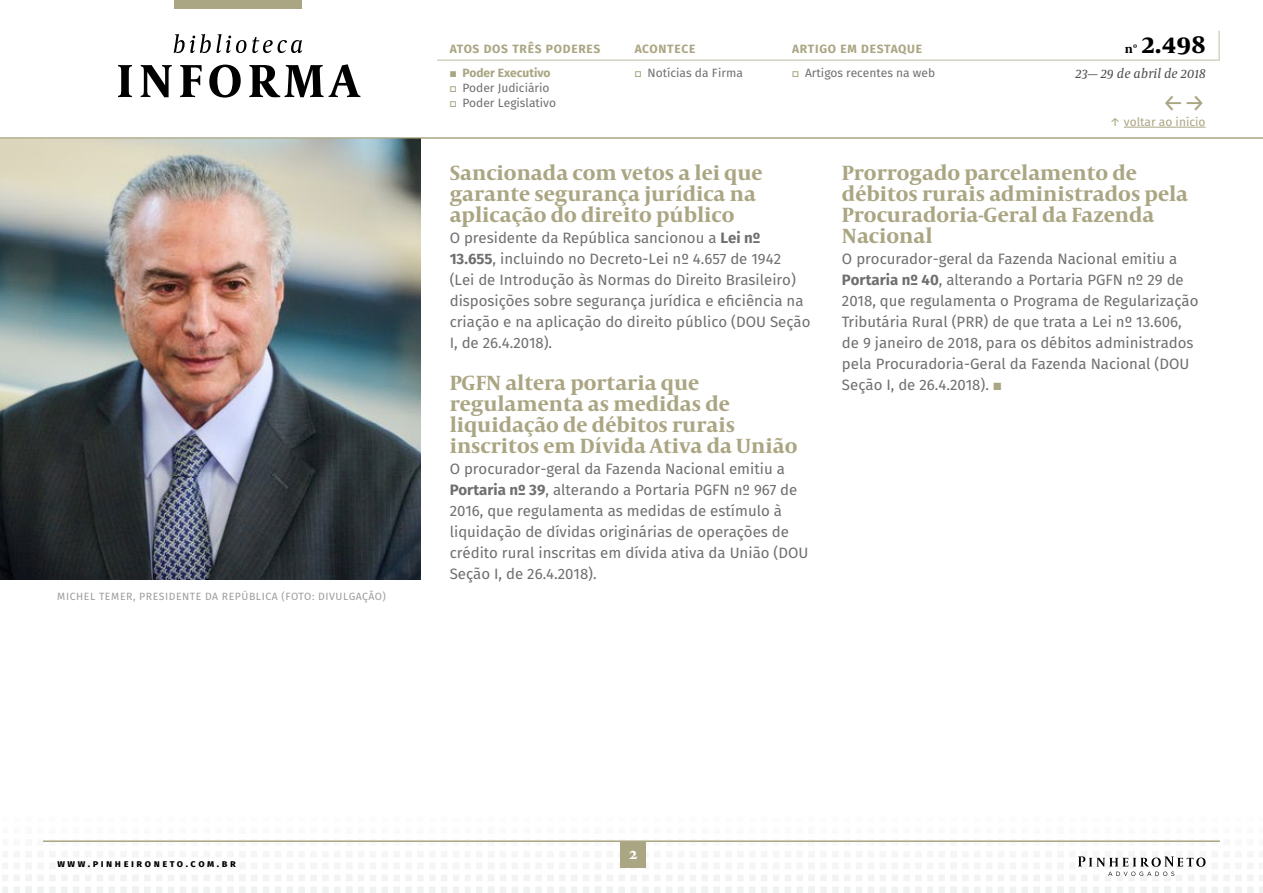
<style>
.page{position:relative;width:1263px;height:893px;background:#fff}
.page>*{position:absolute;margin:0;border:0;box-sizing:border-box;transform-origin:0 0}
.t1{font:700 25.5px "Capitolium News 2";color:#000}
.t2{font:24px "Fira Sans";color:#aaa683}
.t3{font:700 21px/21px "Capitolium News 2";color:#aaa683}
.t4{font:700 18px "Minion Pro";color:#fff}
.t5{font:15px/21px "Fira Sans";color:#706f6f}
.t6{font:italic 13.5px "Capitolium News 2";letter-spacing:.01em;color:#4e4e50}
.t7{font:12px/23.5px "Fira Sans";color:#706f6f}
.t8{font:700 12px "Fira Sans";letter-spacing:.06em;color:#aaa683}
.t9{font:12px "Fira Sans";color:#aaa683}
.t10{font:10.5px "Fira Sans";letter-spacing:.05em;color:#9d9d9c}
.t11{font:700 10.2px "Fira Sans";letter-spacing:.25em;color:#000}
.s1{font-family:"Tisa Sans Pro";color:#aaa683}
.s2{font-weight:700;color:#a8a582}
.s3{font-weight:700;color:#aaa683}
.s4{font-size:12px}
.s5{font-weight:700}
</style>
<div class="page">
<svg style="left:453px;top:875px;width:6px;height:18px"></svg>
<svg style="left:441px;top:875px;width:6px;height:18px"></svg>
<svg style="left:382px;top:875px;width:53px;height:18px"></svg>
<svg style="left:370px;top:875px;width:6px;height:18px"></svg>
<svg style="left:358px;top:875px;width:6px;height:18px"></svg>
<svg style="left:287px;top:875px;width:65px;height:18px"></svg>
<svg style="left:275px;top:875px;width:6px;height:18px"></svg>
<svg style="left:263px;top:875px;width:6px;height:18px"></svg>
<svg style="left:192px;top:875px;width:65px;height:18px"></svg>
<svg style="left:180px;top:875px;width:6px;height:18px"></svg>
<svg style="left:168px;top:875px;width:6px;height:18px"></svg>
<svg style="left:109px;top:875px;width:53px;height:18px"></svg>
<svg style="left:97px;top:875px;width:6px;height:18px"></svg>
<svg style="left:85px;top:875px;width:6px;height:18px"></svg>
<hr style="left:2px;top:892px;width:30px;height:1px;background:#f0f2f2">
<hr style="left:2px;top:882px;width:30px;height:3px;background:#f3f3f2">
<svg style="left:14px;top:875px;width:65px;height:18px"></svg>
<svg style="left:2px;top:875px;width:6px;height:17px"></svg>
<svg style="left:868px;top:875px;width:6px;height:18px"></svg>
<svg style="left:856px;top:875px;width:6px;height:18px"></svg>
<svg style="left:785px;top:875px;width:65px;height:18px"></svg>
<svg style="left:773px;top:875px;width:6px;height:18px"></svg>
<svg style="left:761px;top:875px;width:6px;height:18px"></svg>
<svg style="left:690px;top:875px;width:65px;height:18px"></svg>
<svg style="left:678px;top:875px;width:6px;height:18px"></svg>
<svg style="left:666px;top:875px;width:6px;height:18px"></svg>
<svg style="left:607px;top:875px;width:53px;height:18px"></svg>
<svg style="left:620px;top:867px;width:26px;height:1px"></svg>
<svg style="left:595px;top:875px;width:6px;height:18px"></svg>
<svg style="left:583px;top:875px;width:6px;height:18px"></svg>
<svg style="left:512px;top:875px;width:65px;height:18px"></svg>
<svg style="left:500px;top:875px;width:6px;height:18px"></svg>
<svg style="left:465px;top:875px;width:29px;height:18px"></svg>
<svg style="left:1259px;top:875px;width:4px;height:18px"></svg>
<svg style="left:998px;top:875px;width:6px;height:18px"></svg>
<svg style="left:986px;top:875px;width:6px;height:18px"></svg>
<svg style="left:880px;top:875px;width:100px;height:18px"></svg>
<div style="left:620px;top:842px;width:26px;height:25px;background:#aaa683"></div>
<hr style="left:437px;top:59px;width:781px;height:2px;background:#aaa683">
<hr style="left:1218px;top:31px;width:2px;height:30px;background:#aaa683">
<div style="left:174px;top:0;width:128px;height:9px;background:#aaa683"></div>
<svg style="left:118px;top:64px;width:242px;height:34px"></svg>
<svg style="left:174px;top:34px;width:128px;height:19px"></svg>
<hr style="left:43px;top:840px;width:1177px;height:2px;background:#aaa683">
<svg style="left:1010px;top:856px;width:243px;height:37px"></svg>
<img style="left:0;top:139px;width:421px;height:440px">
<hr style="left:1124px;top:127px;width:81px;height:1px;background:#aaa683">
<hr style="left:0;top:138px;width:1263px;height:1px;background:#aaa683">
<p class="t10" style="left:57px;top:589px;width:330px">MICHEL TEMER, PRESIDENTE DA REPÚBLICA (FOTO: DIVULGAÇÃO)</p>
<p class="t8" style="left:450px;top:41px;width:152px">ATOS DOS TRÊS PODERES</p>
<p class="t7" style="left:450px;top:65px;width:108px;line-height:15px"><span class="s1">▪</span> <span class="s2">Poder Executivo </span><span class="s1">▫</span> Poder Judiciário <span class="s1">▫</span> Poder Legislativo</p>
<p class="t7" style="left:635px;top:37px;width:110px"><span class="s3">ACONTECE<br></span><span class="s1">▫</span> Notícias da Firma</p>
<p class="t7" style="left:792px;top:37px;width:144px"><span class="s3">ARTIGO EM DESTAQUE<br></span><span class="s1">▫</span> Artigos recentes na web</p>
<h1 class="t1" style="left:1125px;top:26px;width:82px"><span class="s4">nº</span> 2.498</h1>
<p class="t6" style="left:1075px;top:64px;width:132px">23— 29 de abril de 2018</p>
<h2 class="t2" style="left:1162px;top:86px;width:45px">←→</h2>
<p class="t9" style="left:1110px;top:113px;width:97px">↑ voltar ao início</p>
<h3 class="t3" style="left:450px;top:162px;width:315px">Sancionada com vetos a lei que garante segurança jurídica na aplicação do direito público</h3>
<p class="t5" style="left:450px;top:227px;width:362px">O presidente da República sancionou a <span class="s5">Lei nº 13.655</span>, incluindo no Decreto-Lei nº 4.657 de 1942<br>(Lei de Introdução às Normas do Direito Brasileiro) disposições sobre segurança jurídica e eficiência na criação e na aplicação do direito público (DOU Seção I, de 26.4.2018).</p>
<h3 class="t3" style="left:450px;top:372px;width:349px">PGFN altera portaria que regulamenta as medidas de liquidação de débitos rurais inscritos em Dívida Ativa da União</h3>
<p class="t5" style="left:450px;top:458px;width:360px">O procurador-geral da Fazenda Nacional emitiu a <span class="s5">Portaria nº 39</span>, alterando a Portaria PGFN nº 967 de 2016, que regulamenta as medidas de estímulo à liquidação de dívidas originárias de operações de crédito rural inscritas em dívida ativa da União (DOU Seção I, de 26.4.2018).</p>
<h3 class="t3" style="left:842px;top:162px;width:348px">Prorrogado parcelamento de débitos rurais administrados pela<br>Procuradoria-Geral da Fazenda<br>Nacional</h3>
<p class="t5" style="left:842px;top:248px;width:358px">O procurador-geral da Fazenda Nacional emitiu a <span class="s5">Portaria nº 40</span>, alterando a Portaria PGFN nº 29 de 2018, que regulamenta o Programa de Regularização Tributária Rural (PRR) de que trata a Lei nº 13.606, de 9 janeiro de 2018, para os débitos administrados pela Procuradoria-Geral da Fazenda Nacional (DOU Seção I, de 26.4.2018). <span class="s1">▪</span></p>
<p class="t11" style="left:57px;top:857px;width:180px">www.pinheironeto.com.br</p>
<p class="t4" style="left:628px;top:841px;width:11px">2</p>
</div>
